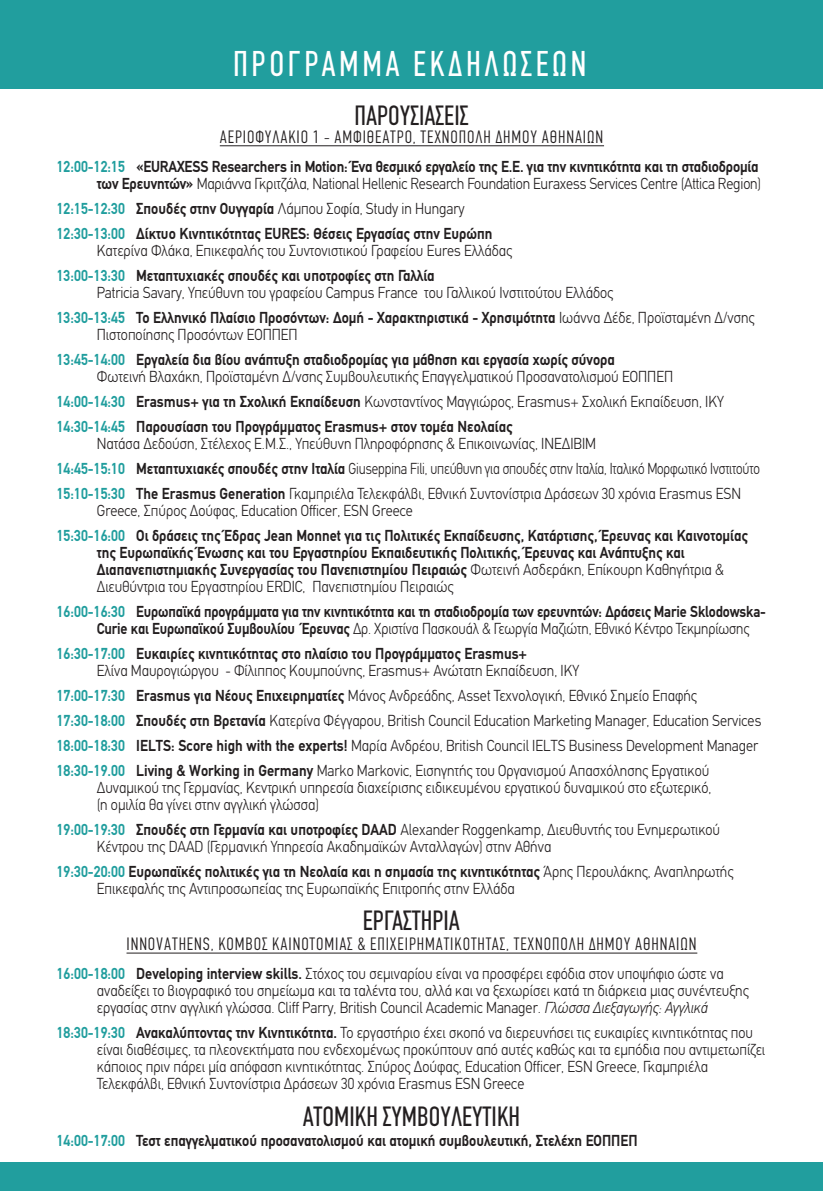
<style>
.page{position:relative;width:823px;height:1191px;background:#fff}
.page>*{position:absolute;margin:0;border:0;box-sizing:border-box;transform-origin:0 0}
.t1{font:36px "PF Din Text Compressed";letter-spacing:.1em;color:#fff}
.t2{font:28px "PF Din Text Compressed";color:#231f20}
.t3{font:300 18px "PF Din Text Compressed";letter-spacing:.05em;color:#231f20}
.t4{font:300 16px/25px "PF Din Text";color:#231f20;scale:.9 1}
.t5{font:700 16px/17px "PF Din Text";color:#231f20;scale:.9 1}
.t6{font:700 16px/17px "PF Din Text";color:#231f20;scale:.88 1}
.s1{color:#219e9e}
.s2{font-weight:300}
.s3{font-weight:700;color:#219e9e}
.s4{font-weight:700}
.s5{font-style:italic}
</style>
<div class="page">
<div style="left:0;top:0;width:822px;height:88px;background:#219e9e"></div>
<div style="left:0;top:1162px;width:822px;height:29px;background:#219e9e"></div>
<hr style="left:220px;top:145px;width:383px;height:1px;background:#231f20">
<hr style="left:126px;top:952px;width:571px;height:1px;background:#231f20">
<h1 class="t1" style="left:233px;top:43px;width:354px">ΠΡΟΓΡΑΜΜΑ ΕΚΔΗΛΩΣΕΩΝ</h1>
<h2 class="t2" style="left:354px;top:99px;width:115px">ΠΑΡΟΥΣΙΑΣΕΙΣ</h2>
<p class="t3" style="left:220px;top:127px;width:384px">ΑΕΡΙΟΦΥΛΑΚΙΟ 1 - ΑΜΦΙΘΕΑΤΡΟ, ΤΕΧΝΟΠΟΛΗ ∆ΗΜΟΥ ΑΘΗΝΑΙΩΝ</p>
<p class="t5" style="left:57px;top:158px;width:783px;text-align:right"><span class="s1">12:00-12:15</span> «EURAXESS Researchers in Motion: Ένα θεσµικό εργαλείο της Ε.Ε. για την κινητικότητα και τη σταδιοδροµία των Ερευνητών» <span class="s2">Μαριάννα Γκριτζάλα, National Hellenic Research Foundation Euraxess Services Centre (Attica Region)</span></p>
<p class="t5" style="left:57px;top:196px;width:485px;line-height:25px"><span class="s1">12:15-12:30</span> Σπουδές στην Ουγγαρία <span class="s2">Λάµπου Σοφία, Study in Hungary<br></span><span class="s1">12:30-13:00</span> ∆ίκτυο Κινητικότητας EURES: Θέσεις Εργασίας στην Ευρώπη</p>
<p class="t4" style="left:57px;top:238px;width:507px;text-indent:40px">Κατερίνα Φλάκα, Επικεφαλής του Συντονιστικού Γραφείου Eures Eλλάδας<br><span class="s3">13:00-13:30</span> <span class="s4">Μεταπτυχιακές σπουδές και υποτροφίες στη Γαλλία</span></p>
<p class="t4" style="left:57px;top:280px;width:776px;text-indent:40px">Patricia Savary, Υπεύθυνη του γραφείου Campus France του Γαλλικού Ινστιτούτου Ελλάδος<br><span class="s3">13:30-13:45</span> <span class="s4">Το Ελληνικό Πλαίσιο Προσόντων: ∆οµή - Χαρακτηριστικά - Χρησιµότητα</span> Ιωάννα ∆έδε, Προϊσταµένη ∆/νσης</p>
<p class="t5" style="left:57px;top:322px;width:621px;line-height:25px;text-indent:40px"><span class="s2">Πιστοποίησης Προσόντων ΕΟΠΠΕΠ<br></span><span class="s1">13:45-14:00</span> Εργαλεία δια βίου ανάπτυξη σταδιοδροµίας για µάθηση και εργασία χωρίς σύνορα</p>
<p class="t4" style="left:57px;top:364px;width:742px;text-indent:40px">Φωτεινή Βλαχάκη, Προϊσταµένη ∆/νσης Συµβουλευτικής Επαγγελµατικού Προσανατολισµού ΕΟΠΠΕΠ<br><span class="s3">14:00-14:30</span> <span class="s4">Erasmus+ για τη Σχολική Εκπαίδευση</span> Κωνσταντίνος Μαγγιώρος, Erasmus+ Σχολική Εκπαίδευση, IKY<br><span class="s3">14:30-14:45</span> <span class="s4">Παρουσίαση του Προγράµµατος Erasmus+ στον τοµέα Νεολαίας</span></p>
<p class="t4" style="left:57px;top:431px;width:782px;text-indent:40px">Νατάσα ∆εδούση, Στέλεχος Ε.Μ.Σ., Υπεύθυνη Πληροφόρησης &amp; Επικοινωνίας, ΙΝΕ∆ΙΒΙΜ<br><span class="s3">14:45-15:10</span> <span class="s4">Μεταπτυχιακές σπουδές στην Ιταλία</span> Giuseppina Fili, υπεύθυνη για σπουδές στην Ιταλία, Ιταλικό Μορφωτικό Ινστιτούτο<br><span class="s3">15:10-15:30</span> <span class="s4">The Erasmus Generation</span> Γκαµπριέλα Τελεκφάλβι, Εθνική Συντονίστρια ∆ράσεων 30 χρόνια Erasmus ESN</p>
<p class="t5" style="left:57px;top:498px;width:768px;line-height:25px;text-indent:40px"><span class="s2">Greece, Σπύρος ∆ούφας, Education Officer, ESN Greece<br></span><span class="s1">15:30-16:00</span> Οι δράσεις της Έδρας Jean Monnet για τις Πολιτικές Εκπαίδευσης, Κατάρτισης, Έρευνας και Καινοτοµίας</p>
<p class="t5" style="left:97px;top:544px;width:698px">της Ευρωπαϊκής Ένωσης και του Εργαστηρίου Εκπαιδευτικής Πολιτικής, Έρευνας και Ανάπτυξης και ∆ιαπανεπιστηµιακής Συνεργασίας του Πανεπιστηµίου Πειραιώς <span class="s2">Φωτεινή Ασδεράκη, Επίκουρη Καθηγήτρια &amp; ∆ιευθύντρια του Εργαστηρίου ERDIC, Πανεπιστηµίου Πειραιώς</span></p>
<p class="t6" style="left:97px;top:603px;width:761px;text-indent:-40px"><span class="s1">16:00-16:30</span> Ευρωπαϊκά προγράµµατα για την κινητικότητα και τη σταδιοδροµία των ερευνητών: ∆ράσεις Marie Sklodowska-<br>Curie και Ευρωπαϊκού Συµβουλίου Έρευνας <span class="s2">∆ρ. Χριστίνα Πασκουάλ &amp; Γεωργία Μαζιώτη, Εθνικό Κέντρο Τεκµηρίωσης</span></p>
<p class="t4" style="left:97px;top:645px;width:537px;line-height:17px;text-indent:-40px"><span class="s3">16:30-17:00</span> <span class="s4">Ευκαιρίες κινητικότητας στο πλαίσιο του Προγράµµατος Erasmus+<br></span>Ελίνα Μαυρογιώργου - Φίλιππος Κουµπούνης, Erasmus+ Ανώτατη Εκπαίδευση, IKY</p>
<p class="t4" style="left:57px;top:683px;width:784px"><span class="s3">17:00-17:30</span> <span class="s4">Erasmus για Νέους Επιχειρηµατίες</span> Μάνος Ανδρεάδης, Asset Τεχνολογική, Εθνικό Σηµείο Επαφής <span class="s3">17:30-18:00</span> <span class="s4">Σπουδές στη Βρετανία</span> Κατερίνα Φέγγαρου, British Council Education Marketing Manager, Education Services <span class="s3">18:00-18:30</span> <span class="s4">IELTS: Score high with the experts!</span> Μαρία Ανδρέου, British Council IELTS Business Development Manager <span class="s3">18:30-19.00</span> <span class="s4">Living &amp; Working in Germany</span> Marko Markovic, Εισηγητής του Οργανισµού Απασχόλησης Εργατικού</p>
<p class="t4" style="left:97px;top:779px;width:684px;line-height:17px">∆υναµικού της Γερµανίας, Κεντρική υπηρεσία διαχείρισης ειδικευµένου εργατικού δυναµικού στο εξωτερικό, (η οµιλία θα γίνει στην αγγλική γλώσσα)</p>
<p class="t4" style="left:97px;top:821px;width:693px;line-height:17px;text-indent:-40px"><span class="s3">19:00-19:30</span> <span class="s4">Σπουδές στη Γερµανία και υποτροφίες DAAD</span> Αlexander Roggenkamp, ∆ιευθυντής του Ενηµερωτικού<br>Κέντρου της DAAD (Γερµανική Υπηρεσία Ακαδηµαϊκών Ανταλλαγών) στην Αθήνα</p>
<p class="t4" style="left:97px;top:863px;width:708px;line-height:17px;text-indent:-40px"><span class="s3">19:30-20:00</span> <span class="s4">Ευρωπαϊκές πολιτικές για τη Νεολαία και η σηµασία της κινητικότητας</span> Άρης Περουλάκης, Αναπληρωτής<br>Επικεφαλής της Αντιπροσωπείας της Ευρωπαϊκής Επιτροπής στην Ελλάδα</p>
<h2 class="t2" style="left:363px;top:904px;width:99px">ΕΡΓΑΣΤΗΡΙΑ</h2>
<p class="t3" style="left:126px;top:934px;width:571px">INNOVATHENS, ΚΟΜΒΟΣ ΚΑΙΝΟΤΟΜΙΑΣ &amp; ΕΠΙΧΕΙΡΗΜΑΤΙΚΟΤΗΤΑΣ, ΤΕΧΝΟΠΟΛΗ ∆ΗΜΟΥ ΑΘΗΝΑΙΩΝ</p>
<p class="t4" style="left:97px;top:965px;width:725px;line-height:17px;text-indent:-40px"><span class="s3">16:00-18:00</span> <span class="s4">Developing interview skills.</span> Στόχος του σεµιναρίου είναι να προσφέρει εφόδια στον υποψήφιο ώστε να αναδείξει το βιογραφικό του σηµείωµα και τα ταλέντα του, αλλά και να ξεχωρίσει κατά τη διάρκεια µιας συνέντευξης εργασίας στην αγγλική γλώσσα. Cliff Parry, British Council Academic Manager. <span class="s5">Γλώσσα ∆ιεξαγωγής: Αγγλικά</span></p>
<p class="t4" style="left:97px;top:1024px;width:743px;line-height:17px;text-indent:-40px"><span class="s3">18:30-19:30</span> <span class="s4">Ανακαλύπτοντας την Κινητικότητα.</span> Το εργαστήριο έχει σκοπό να διερευνήσει τις ευκαιρίες κινητικότητας που είναι διαθέσιµες, τα πλεονεκτήµατα που ενδεχοµένως προκύπτουν από αυτές καθώς και τα εµπόδια που αντιµετωπίζει κάποιος πριν πάρει µία απόφαση κινητικότητας. Σπύρος ∆ούφας, Education Officer, ESN Greece, Γκαµπριέλα Τελεκφάλβι, Εθνική Συντονίστρια ∆ράσεων 30 χρόνια Erasmus ESN Greece</p>
<h2 class="t2" style="left:302px;top:1099px;width:219px">ΑΤΟΜΙΚΗ ΣΥΜΒΟΥΛΕΥΤΙΚΗ</h2>
<p class="t5" style="left:57px;top:1131px;width:646px"><span class="s1">14:00-17:00</span> Τεστ επαγγελµατικού προσανατολισµού και ατοµική συµβουλευτική, Στελέχη ΕΟΠΠΕΠ</p>
</div>
